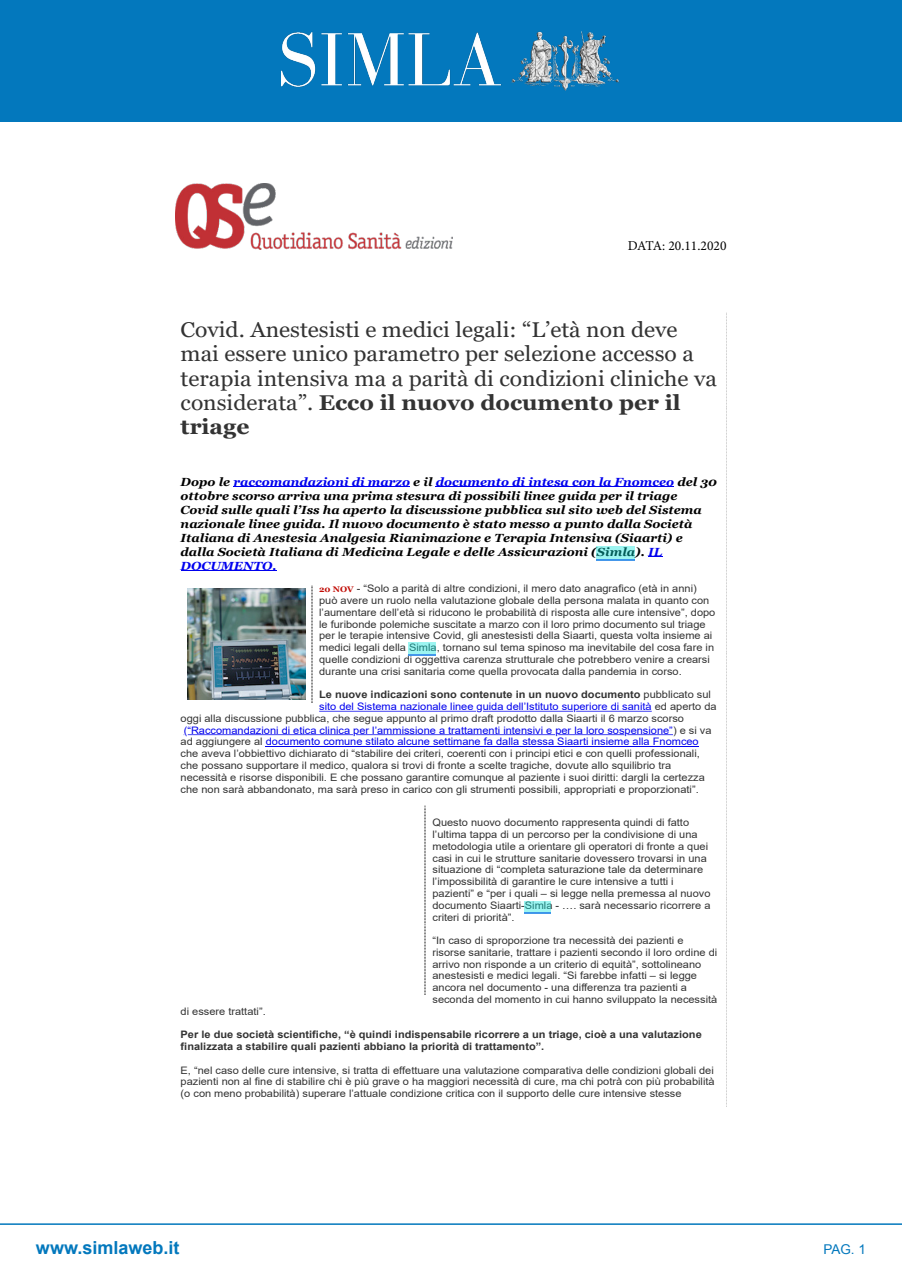
<style>
.page{position:relative;width:902px;height:1272px;background:#fff}
.page>*{position:absolute;margin:0;border:0;box-sizing:border-box;transform-origin:0 0}
.t1{font:21.3px/24.3px "Georgia";color:#333;scale:1.07 1}
.t2{font:700 18px "Arial";color:#0378bd}
.t3{font:13.5px "Minion Pro";color:#000}
.t4{font:13.5px "Arial";color:#0378bd}
.t5{font:italic 700 11.7px/14px "Georgia";color:#000;scale:1.07 1}
.t6{font:10.35px/11.7px "Arial";color:#333;scale:1.07 1}
.t7{font:10.35px "Arial";color:#00e;scale:1.07 1}
.t8{font:700 10.35px/11.7px "Arial";color:#333;scale:1.07 1}
.s1{font-weight:700}
.s2{color:#00e}
.s3{font-family:"Georgia";font-weight:700;font-size:8.1px;color:#c10c05}
.s4{font-weight:400}
.s5{color:#333}
</style>
<div class="page">
<hr style="left:725px;top:313px;width:1px;height:793px;background:#bfbfbf">
<hr style="left:424px;top:805px;width:1px;height:189px;background:#bfbfbf">
<img style="left:311px;top:585px;width:1px;height:117px">
<img style="left:188px;top:588px;width:118px;height:111px">
<hr style="left:233px;top:486px;width:177px;height:1px;background:#00e">
<hr style="left:436px;top:486px;width:238px;height:1px;background:#00e">
<svg style="left:648px;top:556px;width:14px;height:1px"></svg>
<hr style="left:181px;top:570px;width:95px;height:1px;background:#00e">
<hr style="left:576px;top:710px;width:75px;height:1px;background:#00e">
<hr style="left:483px;top:710px;width:90px;height:1px;background:#00e">
<hr style="left:319px;top:710px;width:157px;height:1px;background:#00e">
<hr style="left:627px;top:734px;width:46px;height:1px;background:#00e">
<hr style="left:558px;top:734px;width:66px;height:1px;background:#00e">
<hr style="left:356px;top:734px;width:199px;height:1px;background:#00e">
<hr style="left:188px;top:734px;width:165px;height:1px;background:#00e">
<hr style="left:266px;top:746px;width:432px;height:1px;background:#00e">
<div style="left:596px;top:546px;width:39px;height:13px;background:#9df5f1"></div>
<hr style="left:596px;top:559px;width:39px;height:2px;background:#4096e9">
<div style="left:407px;top:642px;width:28px;height:12px;background:#9df5f1"></div>
<svg style="left:408px;top:654px;width:27px;height:1px"></svg>
<div style="left:525px;top:900px;width:26px;height:12px;background:#9df5f1"></div>
<svg style="left:525px;top:912px;width:26px;height:1px"></svg>
<div style="left:0;top:0;width:901px;height:121px;background:#0378bd"></div>
<img style="left:281px;top:31px;width:339px;height:59px">
<hr style="left:0;top:1223px;width:901px;height:1px;background:#0378bd">
<img style="left:175px;top:184px;width:277px;height:66px">
<h3 class="t3" style="left:627px;top:236px;width:100px">DATA: 20.11.2020</h3>
<h1 class="t1" style="left:181px;top:318px;width:502px">Covid. Anestesisti e medici legali: “L’età non deve mai essere unico parametro per selezione accesso a terapia intensiva ma a parità di condizioni cliniche va considerata”. <span class="s1">Ecco il nuovo documento per il triage</span></h1>
<p class="t5" style="left:181px;top:474px;width:503px">Dopo le <span class="s2">raccomandazioni di marzo</span> e il <span class="s2">documento di intesa con la Fnomceo</span> del 30 ottobre scorso arriva una prima stesura di possibili linee guida per il triage Covid sulle quali l’Iss ha aperto la discussione pubblica sul sito web del Sistema nazionale linee guida. Il nuovo documento è stato messo a punto dalla Società Italiana di Anestesia Analgesia Rianimazione e Terapia Intensiva (Siaarti) e dalla Società Italiana di Medicina Legale e delle Assicurazioni (Simla). <span class="s2">IL DOCUMENTO.</span></p>
<p class="t6" style="left:319px;top:583px;width:372px"><span class="s3">20 NOV</span> - “Solo a parità di altre condizioni, il mero dato anagrafico (età in anni) può avere un ruolo nella valutazione globale della persona malata in quanto con l’aumentare dell’età si riducono le probabilità di risposta alle cure intensive”, dopo le furibonde polemiche suscitate a marzo con il loro primo documento sul triage per le terapie intensive Covid, gli anestesisti della Siaarti, questa volta insieme ai medici legali della Simla, tornano sul tema spinoso ma inevitabile del cosa fare in quelle condizioni di oggettiva carenza strutturale che potrebbero venire a crearsi durante una crisi sanitaria come quella provocata dalla pandemia in corso.</p>
<p class="t8" style="left:319px;top:689px;width:367px">Le nuove indicazioni sono contenute in un nuovo documento <span class="s4">pubblicato sul</span></p>
<p class="t7" style="left:319px;top:699px;width:373px">sito del Sistema nazionale linee guida dell’Istituto superiore di sanità <span class="s5">ed aperto da</span></p>
<p class="t6" style="left:181px;top:712px;width:472px">oggi alla discussione pubblica, che segue appunto al primo draft prodotto dalla Siaarti il 6 marzo scorso</p>
<p class="t7" style="left:184px;top:723px;width:495px">(“Raccomandazioni di etica clinica per l’ammissione a trattamenti intensivi e per la loro sospensione”<span class="s5">) e si va</span></p>
<p class="t7" style="left:181px;top:734px;width:485px"><span class="s5">ad aggiungere al</span> documento comune stilato alcune settimane fa dalla stessa Siaarti insieme alla Fnomceo</p>
<p class="t6" style="left:181px;top:747px;width:487px">che aveva l’obbiettivo dichiarato di “stabilire dei criteri, coerenti con i principi etici e con quelli professionali,</p>
<p class="t6" style="left:181px;top:759px;width:460px">che possano supportare il medico, qualora si trovi di fronte a scelte tragiche, dovute allo squilibrio tra</p>
<p class="t6" style="left:181px;top:771px;width:491px">necessità e risorse disponibili. E che possano garantire comunque al paziente i suoi diritti: dargli la certezza</p>
<p class="t6" style="left:181px;top:783px;width:485px">che non sarà abbandonato, ma sarà preso in carico con gli strumenti possibili, appropriati e proporzionati”.</p>
<p class="t6" style="left:432px;top:816px;width:261px">Questo nuovo documento rappresenta quindi di fatto l’ultima tappa di un percorso per la condivisione di una metodologia utile a orientare gli operatori di fronte a quei casi in cui le strutture sanitarie dovessero trovarsi in una situazione di “completa saturazione tale da determinare l’impossibilità di garantire le cure intensive a tutti i pazienti” e “per i quali – si legge nella premessa al nuovo documento Siaarti-Simla - …. sarà necessario ricorrere a criteri di priorità”.</p>
<p class="t6" style="left:432px;top:934px;width:267px">“In caso di sproporzione tra necessità dei pazienti e risorse sanitarie, trattare i pazienti secondo il loro ordine di arrivo non risponde a un criterio di equità”, sottolineano anestesisti e medici legali. “Si farebbe infatti – si legge ancora nel documento - una differenza tra pazienti a seconda del momento in cui hanno sviluppato la necessità</p>
<p class="t6" style="left:181px;top:1005px;width:81px">di essere trattati”.</p>
<p class="t8" style="left:181px;top:1028px;width:488px">Per le due società scientifiche, “è quindi indispensabile ricorrere a un triage, cioè a una valutazione finalizzata a stabilire quali pazienti abbiano la priorità di trattamento”.</p>
<p class="t6" style="left:181px;top:1064px;width:500px;text-align:justify">E, “nel caso delle cure intensive, si tratta di effettuare una valutazione comparativa delle condizioni globali dei pazienti non al fine di stabilire chi è più grave o ha maggiori necessità di cure, ma chi potrà con più probabilità (o con meno probabilità) superare l’attuale condizione critica con il supporto delle cure intensive stesse</p>
<h2 class="t2" style="left:36px;top:1235px;width:145px">www.simlaweb.it</h2>
<h3 class="t4" style="left:823px;top:1240px;width:44px">PAG. 1</h3>
</div>
